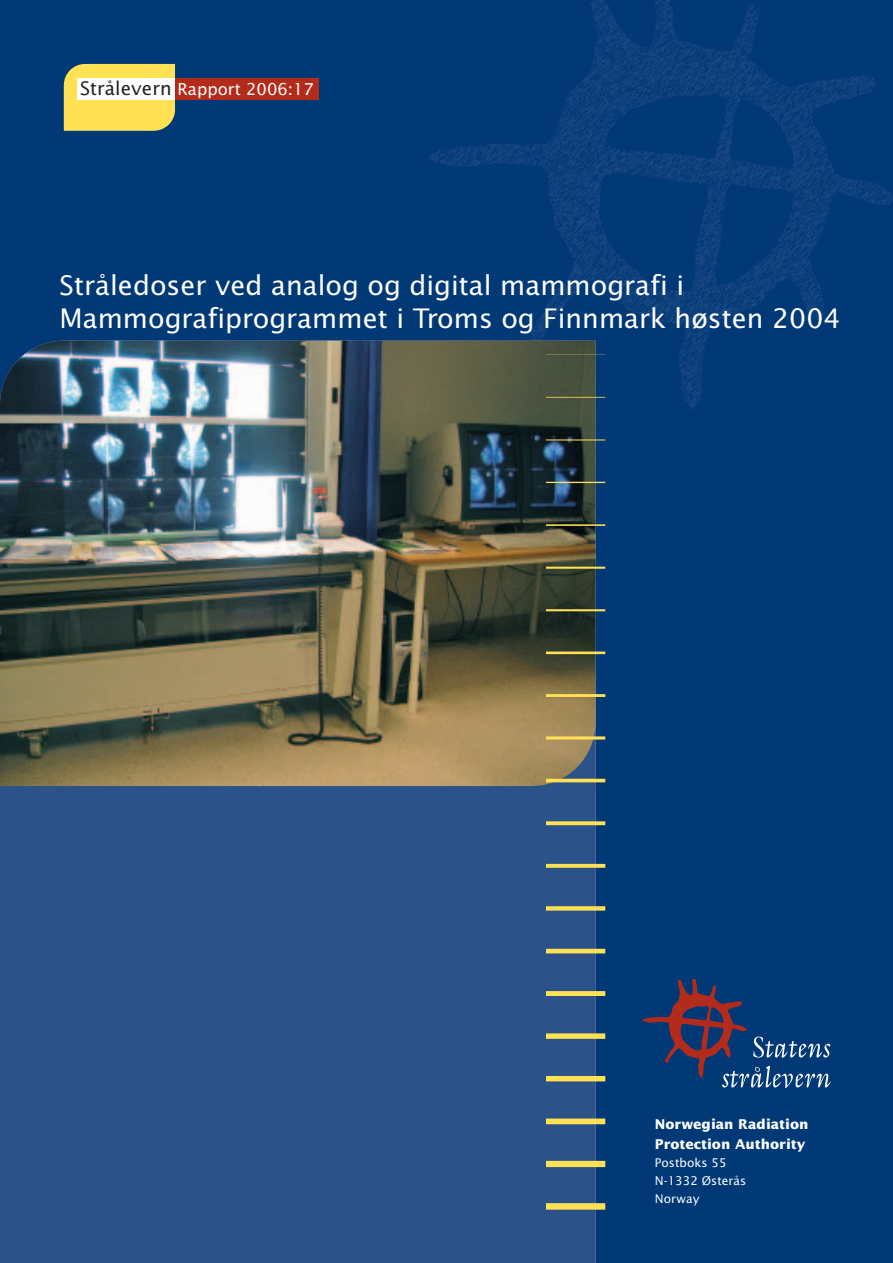
<style>
.page{position:relative;width:893px;height:1263px;background:#fff}
.page>*{position:absolute;margin:0;border:0;box-sizing:border-box;transform-origin:0 0}
.t1{font:27px/32.5px "Lucida Sans";color:#fff}
.t2{font:16.5px "Lucida Sans";color:#fff}
.t3{font:700 13.5px/19.5px "Lucida Sans";color:#fff}
.t4{font:12px/18px "Lucida Sans";color:#fff}
.s1{font-size:18.75px;color:#231f20}
</style>
<div class="page">
<div style="left:0;top:0;width:892px;height:1263px;background:#013976"></div>
<img style="left:427px;top:0;width:465px;height:409px">
<img style="left:0;top:341px;width:546px;height:381px">
<svg style="left:0;top:722px;width:595px;height:541px;fill:#2c528a"></svg>
<svg style="left:643px;top:979px;width:187px;height:109px"></svg>
<svg style="left:64px;top:64px;width:111px;height:67px"></svg>
<div style="left:78px;top:78px;width:97px;height:21px;background:#fff"></div>
<div style="left:175px;top:78px;width:143px;height:21px;background:#b32b1b"></div>
<img style="left:546px;top:313px;width:69px;height:898px">
<p class="t2" style="left:80px;top:82px;width:235px"><span class="s1">Strålevern</span> Rapport 2006:17</p>
<p class="t1" style="left:60px;top:271px;width:782px">Stråledoser ved analog og digital mammografi i<br>Mammografiprogrammet i Troms og Finnmark høsten 2004</p>
<p class="t3" style="left:655px;top:1115px;width:155px">Norwegian Radiation<br>Protection Authority</p>
<p class="t4" style="left:655px;top:1154px;width:93px">Postboks 55<br>N-1332 Østerås<br>Norway</p>
</div>
